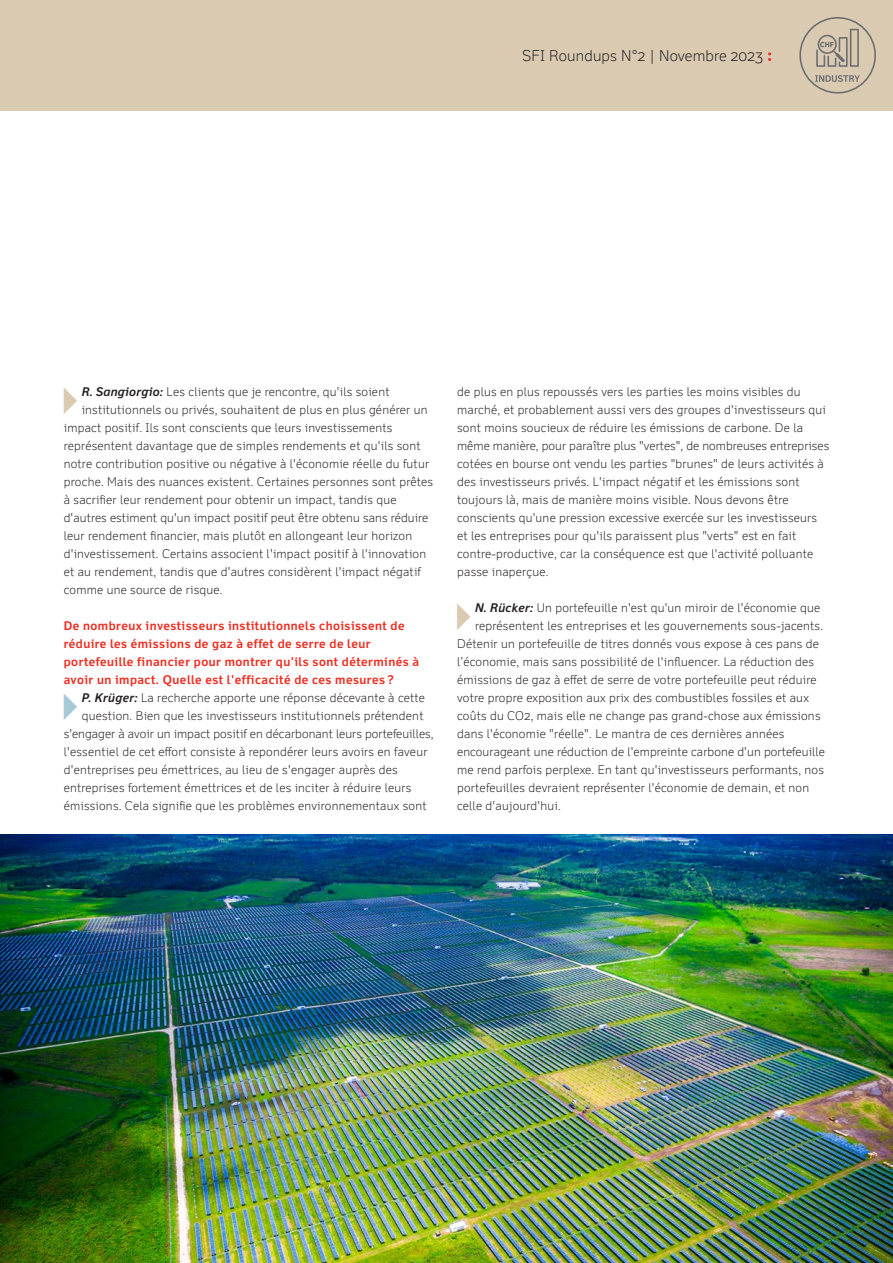
<style>
.page{position:relative;width:893px;height:1263px;background:#fff}
.page>*{position:absolute;margin:0;border:0;box-sizing:border-box;transform-origin:0 0}
.t1{font:300 15px "Felbridge Pro";letter-spacing:.01em;color:#231f20}
.Copy{font:300 12px/18px "Felbridge Pro";letter-spacing:.02em;color:#231f20}
.Subtitle_ohne_absatz{font:700 12px/18px "Felbridge Pro";letter-spacing:.04em;color:#ee2e22}
.s1{font-family:"New Baskerville Std";font-weight:400;font-size:16.5px;color:#ee2e22}
.s2{font-weight:700;font-style:italic}
</style>
<div class="page">
<div style="left:0;top:0;width:893px;height:111px;background:#dacab2"></div>
<svg style="left:799px;top:17px;width:77px;height:77px"></svg>
<img style="left:0;top:834px;width:893px;height:429px">
<p class="t1" style="left:522px;top:47px;width:251px">SFI Roundups N°2 | Novembre 2023 <span class="s1">:</span></p>
<p class="Copy" style="left:82px;top:382px;width:309px"><span class="s2">R. Sangiorgio:</span> Les clients que je rencontre, qu'ils soient</p>
<p class="Copy" style="left:82px;top:400px;width:347px">institutionnels ou privés, souhaitent de plus en plus générer un</p>
<p class="Copy" style="left:64px;top:418px;width:330px">impact positif. Ils sont conscients que leurs investissements</p>
<p class="Copy" style="left:64px;top:436px;width:358px">représentent davantage que de simples rendements et qu'ils sont</p>
<p class="Copy" style="left:64px;top:454px;width:367px">notre contribution positive ou négative à l'économie réelle du futur</p>
<p class="Copy" style="left:64px;top:472px;width:371px">proche. Mais des nuances existent. Certaines personnes sont prêtes</p>
<p class="Copy" style="left:64px;top:490px;width:334px">à sacrifier leur rendement pour obtenir un impact, tandis que</p>
<p class="Copy" style="left:64px;top:508px;width:366px">d'autres estiment qu'un impact positif peut être obtenu sans réduire</p>
<p class="Copy" style="left:64px;top:526px;width:350px">leur rendement financier, mais plutôt en allongeant leur horizon</p>
<p class="Copy" style="left:64px;top:544px;width:364px">d'investissement. Certains associent l'impact positif à l'innovation</p>
<p class="Copy" style="left:64px;top:562px;width:359px">et au rendement, tandis que d'autres considèrent l'impact négatif</p>
<p class="Copy" style="left:64px;top:580px;width:160px">comme une source de risque.</p>
<p class="Subtitle_ohne_absatz" style="left:64px;top:616px;width:357px">De nombreux investisseurs institutionnels choisissent de réduire les émissions de gaz à effet de serre de leur portefeuille financier pour montrer qu'ils sont déterminés à avoir un impact. Quelle est l'efficacité de ces mesures ?</p>
<p class="Copy" style="left:82px;top:688px;width:345px"><span class="s2">P. Krüger:</span> La recherche apporte une réponse décevante à cette</p>
<p class="Copy" style="left:82px;top:706px;width:343px">question. Bien que les investisseurs institutionnels prétendent</p>
<p class="Copy" style="left:64px;top:724px;width:371px">s'engager à avoir un impact positif en décarbonant leurs portefeuilles,</p>
<p class="Copy" style="left:64px;top:742px;width:365px">l'essentiel de cet effort consiste à repondérer leurs avoirs en faveur</p>
<p class="Copy" style="left:64px;top:760px;width:335px">d'entreprises peu émettrices, au lieu de s'engager auprès des</p>
<p class="Copy" style="left:64px;top:778px;width:349px">entreprises fortement émettrices et de les inciter à réduire leurs</p>
<p class="Copy" style="left:64px;top:796px;width:364px">émissions. Cela signifie que les problèmes environnementaux sont</p>
<p class="Copy" style="left:457px;top:382px;width:374px">de plus en plus repoussés vers les parties les moins visibles du marché, et probablement aussi vers des groupes d'investisseurs qui sont moins soucieux de réduire les émissions de carbone. De la même manière, pour paraître plus "vertes", de nombreuses entreprises cotées en bourse ont vendu les parties "brunes" de leurs activités à des investisseurs privés. L'impact négatif et les émissions sont toujours là, mais de manière moins visible. Nous devons être conscients qu'une pression excessive exercée sur les investisseurs et les entreprises pour qu'ils paraissent plus "verts" est en fait contre-productive, car la conséquence est que l'activité polluante passe inaperçue.</p>
<p class="Copy" style="left:475px;top:598px;width:347px"><span class="s2">N. Rücker:</span> Un portefeuille n'est qu'un miroir de l'économie que</p>
<p class="Copy" style="left:475px;top:616px;width:350px">représentent les entreprises et les gouvernements sous-jacents.</p>
<p class="Copy" style="left:457px;top:634px;width:363px">Détenir un portefeuille de titres donnés vous expose à ces pans de</p>
<p class="Copy" style="left:457px;top:652px;width:359px">l’économie, mais sans possibilité de l'influencer. La réduction des</p>
<p class="Copy" style="left:457px;top:670px;width:361px">émissions de gaz à effet de serre de votre portefeuille peut réduire</p>
<p class="Copy" style="left:457px;top:688px;width:353px">votre propre exposition aux prix des combustibles fossiles et aux</p>
<p class="Copy" style="left:457px;top:706px;width:365px">coûts du CO2, mais elle ne change pas grand-chose aux émissions</p>
<p class="Copy" style="left:457px;top:724px;width:329px">dans l'économie "réelle". Le mantra de ces dernières années</p>
<p class="Copy" style="left:457px;top:742px;width:369px">encourageant une réduction de l'empreinte carbone d'un portefeuille</p>
<p class="Copy" style="left:457px;top:760px;width:368px">me rend parfois perplexe. En tant qu'investisseurs performants, nos</p>
<p class="Copy" style="left:457px;top:778px;width:354px">portefeuilles devraient représenter l'économie de demain, et non</p>
<p class="Copy" style="left:457px;top:796px;width:105px">celle d'aujourd'hui.</p>
</div>
